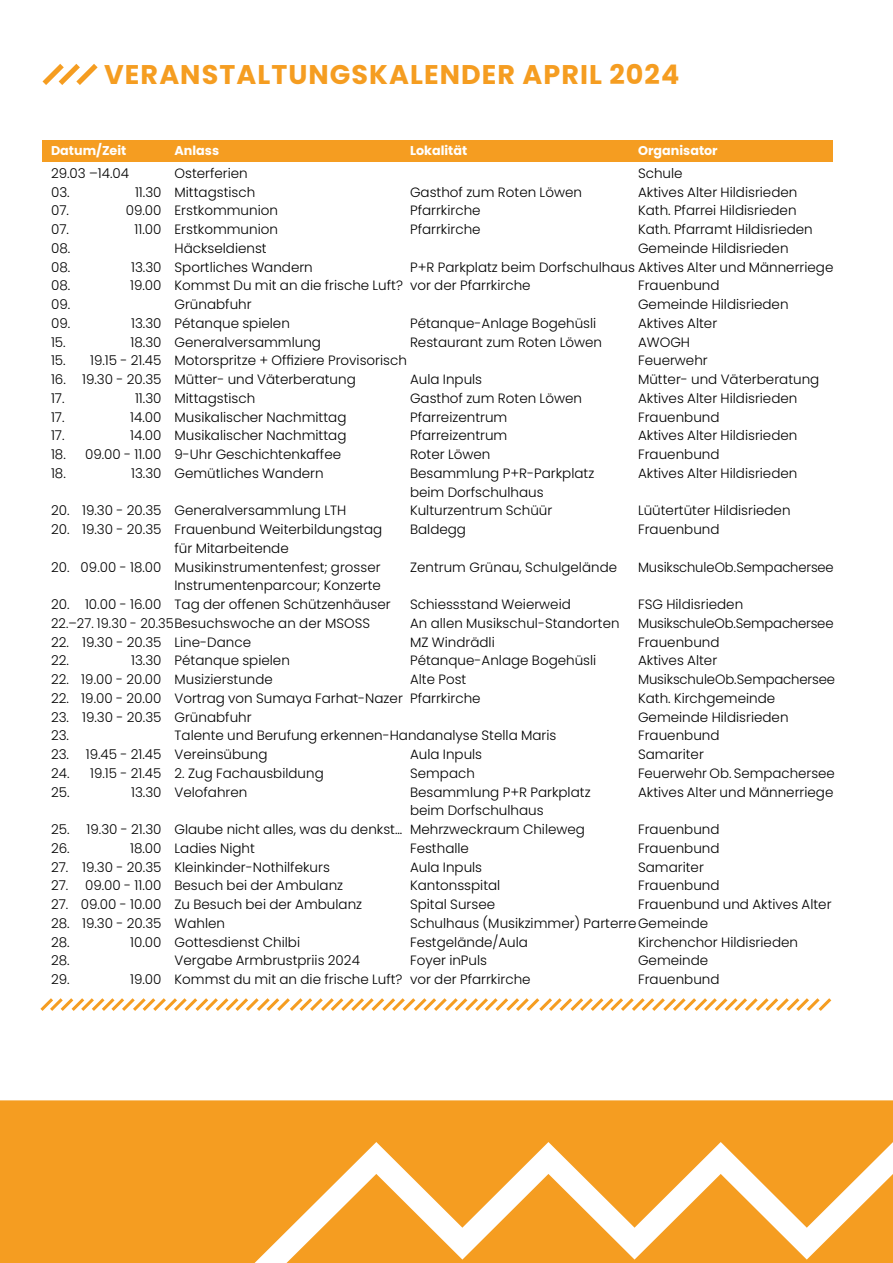
<style>
.page{position:relative;width:893px;height:1263px;background:#fff}
.page>*{position:absolute;margin:0;border:0;box-sizing:border-box;transform-origin:0 0}
.t1{font:700 27px "Poppins";letter-spacing:.04em;color:#f59d21}
.t2{font:300 13.5px "Poppins";color:#000}
.t3{font:300 13.5px "Poppins";color:#000;scale:.96 1}
.t4{font:700 12.75px "Poppins";color:#fff}
</style>
<div class="page">
<svg style="left:43px;top:64px;width:55px;height:21px"></svg>
<svg style="left:0;top:1100px;width:893px;height:163px;background:#f6aa3f"></svg>
<div style="left:43px;top:140px;width:790px;height:22px;background:#f59d21"></div>
<svg style="left:40px;top:998px;width:791px;height:13px"></svg>
<h1 class="t1" style="left:104px;top:59px;width:577px">VERANSTALTUNGSKALENDER APRIL 2024</h1>
<p class="t4" style="left:51px;top:143px;width:77px">Datum/Zeit</p>
<p class="t4" style="left:175px;top:143px;width:46px">Anlass</p>
<p class="t4" style="left:410px;top:143px;width:59px">Lokalität</p>
<p class="t4" style="left:638px;top:143px;width:81px">Organisator</p>
<p class="t2" style="left:51px;top:165px;width:80px">29.03 –14.04</p>
<p class="t2" style="left:175px;top:165px;width:75px">Osterferien</p>
<p class="t2" style="left:638px;top:165px;width:46px">Schule</p>
<p class="t2" style="left:51px;top:184px;width:20px">03.</p>
<p class="t2" style="left:135px;top:184px;width:122px">11.30 Mittagstisch</p>
<p class="t2" style="left:410px;top:184px;width:173px">Gasthof zum Roten Löwen</p>
<p class="t2" style="left:638px;top:184px;width:161px">Aktives Alter Hildisrieden</p>
<p class="t2" style="left:51px;top:203px;width:19px">07.</p>
<p class="t2" style="left:126px;top:203px;width:154px">09.00 Erstkommunion</p>
<p class="t2" style="left:410px;top:203px;width:72px">Pfarrkirche</p>
<p class="t2" style="left:638px;top:203px;width:160px">Kath. Pfarrei Hildisrieden</p>
<p class="t2" style="left:51px;top:221px;width:19px">07.</p>
<p class="t2" style="left:135px;top:221px;width:145px">11.00 Erstkommunion</p>
<p class="t2" style="left:410px;top:221px;width:72px">Pfarrkirche</p>
<p class="t2" style="left:638px;top:221px;width:176px">Kath. Pfarramt Hildisrieden</p>
<p class="t2" style="left:51px;top:240px;width:21px">08.</p>
<p class="t2" style="left:175px;top:240px;width:94px">Häckseldienst</p>
<p class="t2" style="left:638px;top:240px;width:152px">Gemeinde Hildisrieden</p>
<p class="t2" style="left:51px;top:259px;width:21px">08.</p>
<p class="t2" style="left:131px;top:259px;width:183px">13.30 Sportliches Wandern</p>
<p class="t2" style="left:410px;top:259px;width:425px">P+R Parkplatz beim Dorfschulhaus Aktives Alter und Männerriege</p>
<p class="t2" style="left:51px;top:278px;width:21px">08.</p>
<p class="t2" style="left:130px;top:278px;width:402px">19.00 Kommst Du mit an die frische Luft? vor der Pfarrkirche</p>
<p class="t2" style="left:638px;top:278px;width:83px">Frauenbund</p>
<p class="t2" style="left:51px;top:296px;width:21px">09.</p>
<p class="t2" style="left:175px;top:296px;width:79px">Grünabfuhr</p>
<p class="t2" style="left:638px;top:296px;width:152px">Gemeinde Hildisrieden</p>
<p class="t2" style="left:51px;top:315px;width:21px">09.</p>
<p class="t2" style="left:131px;top:315px;width:160px">13.30 Pétanque spielen</p>
<p class="t2" style="left:410px;top:315px;width:188px">Pétanque-Anlage Bogehüsli</p>
<p class="t2" style="left:638px;top:315px;width:81px">Aktives Alter</p>
<p class="t2" style="left:51px;top:334px;width:16px">15.</p>
<p class="t2" style="left:131px;top:334px;width:192px">18.30 Generalversammlung</p>
<p class="t2" style="left:410px;top:334px;width:193px">Restaurant zum Roten Löwen</p>
<p class="t2" style="left:638px;top:334px;width:54px">AWOGH</p>
<p class="t2" style="left:51px;top:353px;width:357px">15. 19.15 - 21.45 Motorspritze + Offiziere Provisorisch</p>
<p class="t2" style="left:638px;top:353px;width:71px">Feuerwehr</p>
<p class="t2" style="left:51px;top:371px;width:306px">16. 19.30 - 20.35 Mütter- und Väterberatung</p>
<p class="t2" style="left:410px;top:371px;width:74px">Aula Inpuls</p>
<p class="t2" style="left:638px;top:371px;width:183px">Mütter- und Väterberatung</p>
<p class="t2" style="left:51px;top:390px;width:15px">17.</p>
<p class="t2" style="left:135px;top:390px;width:122px">11.30 Mittagstisch</p>
<p class="t2" style="left:410px;top:390px;width:173px">Gasthof zum Roten Löwen</p>
<p class="t2" style="left:638px;top:390px;width:161px">Aktives Alter Hildisrieden</p>
<p class="t2" style="left:51px;top:409px;width:15px">17.</p>
<p class="t2" style="left:130px;top:409px;width:218px">14.00 Musikalischer Nachmittag</p>
<p class="t2" style="left:410px;top:409px;width:99px">Pfarreizentrum</p>
<p class="t2" style="left:638px;top:409px;width:83px">Frauenbund</p>
<p class="t2" style="left:51px;top:428px;width:15px">17.</p>
<p class="t2" style="left:130px;top:428px;width:218px">14.00 Musikalischer Nachmittag</p>
<p class="t2" style="left:410px;top:428px;width:99px">Pfarreizentrum</p>
<p class="t2" style="left:638px;top:428px;width:161px">Aktives Alter Hildisrieden</p>
<p class="t2" style="left:51px;top:447px;width:292px">18. 09.00 - 11.00 9-Uhr Geschichtenkaffee</p>
<p class="t2" style="left:410px;top:447px;width:82px">Roter Löwen</p>
<p class="t2" style="left:638px;top:447px;width:83px">Frauenbund</p>
<p class="t2" style="left:51px;top:465px;width:16px">18.</p>
<p class="t2" style="left:131px;top:465px;width:194px">13.30 Gemütliches Wandern</p>
<p class="t2" style="left:410px;top:465px;width:186px">Besammlung P+R-Parkplatz</p>
<p class="t2" style="left:638px;top:465px;width:161px">Aktives Alter Hildisrieden</p>
<p class="t2" style="left:410px;top:484px;width:135px">beim Dorfschulhaus</p>
<p class="t2" style="left:51px;top:503px;width:297px">20. 19.30 - 20.35 Generalversammlung LTH</p>
<p class="t2" style="left:410px;top:503px;width:144px">Kulturzentrum Schüür</p>
<p class="t2" style="left:638px;top:503px;width:154px">Lüütertüter Hildisrieden</p>
<p class="t2" style="left:51px;top:522px;width:333px">20. 19.30 - 20.35 Frauenbund Weiterbildungstag</p>
<p class="t2" style="left:410px;top:522px;width:57px">Baldegg</p>
<p class="t2" style="left:638px;top:522px;width:83px">Frauenbund</p>
<p class="t2" style="left:175px;top:540px;width:116px">für Mitarbeitende</p>
<p class="t2" style="left:51px;top:559px;width:331px">20. 09.00 - 18.00 Musikinstrumentenfest; grosser</p>
<p class="t2" style="left:410px;top:559px;width:209px">Zentrum Grünau, Schulgelände</p>
<p class="t2" style="left:638px;top:559px;width:197px">Musikschule Ob. Sempachersee</p>
<p class="t2" style="left:175px;top:578px;width:208px">Instrumentenparcour; Konzerte</p>
<p class="t2" style="left:51px;top:596px;width:341px">20. 10.00 - 16.00 Tag der offenen Schützenhäuser</p>
<p class="t2" style="left:410px;top:596px;width:162px">Schiessstand Weierweid</p>
<p class="t2" style="left:638px;top:596px;width:107px">FSG Hildisrieden</p>
<p class="t3" style="left:51px;top:615px;width:334px">22.–27. 19.30 - 20.35Besuchswoche an der MSOSS</p>
<p class="t2" style="left:410px;top:615px;width:211px">An allen Musikschul-Standorten</p>
<p class="t2" style="left:638px;top:615px;width:197px">Musikschule Ob. Sempachersee</p>
<p class="t2" style="left:51px;top:634px;width:202px">22. 19.30 - 20.35 Line-Dance</p>
<p class="t2" style="left:410px;top:634px;width:86px">MZ Windrädli</p>
<p class="t2" style="left:638px;top:634px;width:83px">Frauenbund</p>
<p class="t2" style="left:51px;top:653px;width:19px">22.</p>
<p class="t2" style="left:131px;top:653px;width:160px">13.30 Pétanque spielen</p>
<p class="t2" style="left:410px;top:653px;width:188px">Pétanque-Anlage Bogehüsli</p>
<p class="t2" style="left:638px;top:653px;width:81px">Aktives Alter</p>
<p class="t2" style="left:51px;top:671px;width:223px">22. 19.00 - 20.00 Musizierstunde</p>
<p class="t2" style="left:410px;top:671px;width:58px">Alte Post</p>
<p class="t2" style="left:638px;top:671px;width:199px">Musikschule Ob. Sempachersee</p>
<p class="t2" style="left:51px;top:690px;width:431px">22. 19.00 - 20.00 Vortrag von Sumaya Farhat-Nazer Pfarrkirche</p>
<p class="t2" style="left:638px;top:690px;width:139px">Kath. Kirchgemeinde</p>
<p class="t2" style="left:51px;top:709px;width:202px">23. 19.30 - 20.35 Grünabfuhr</p>
<p class="t2" style="left:638px;top:709px;width:152px">Gemeinde Hildisrieden</p>
<p class="t2" style="left:51px;top:728px;width:20px">23.</p>
<p class="t2" style="left:175px;top:728px;width:383px">Talente und Berufung erkennen-Handanalyse Stella Maris</p>
<p class="t2" style="left:638px;top:728px;width:83px">Frauenbund</p>
<p class="t2" style="left:51px;top:746px;width:218px">23. 19.45 - 21.45 Vereinsübung</p>
<p class="t2" style="left:410px;top:746px;width:74px">Aula Inpuls</p>
<p class="t2" style="left:638px;top:746px;width:67px">Samariter</p>
<p class="t2" style="left:51px;top:765px;width:274px">24. 19.15 - 21.45 2. Zug Fachausbildung</p>
<p class="t2" style="left:410px;top:765px;width:66px">Sempach</p>
<p class="t2" style="left:638px;top:765px;width:198px">Feuerwehr Ob. Sempachersee</p>
<p class="t2" style="left:51px;top:784px;width:20px">25.</p>
<p class="t2" style="left:131px;top:784px;width:118px">13.30 Velofahren</p>
<p class="t2" style="left:410px;top:784px;width:182px">Besammlung P+R Parkplatz</p>
<p class="t2" style="left:638px;top:784px;width:197px">Aktives Alter und Männerriege</p>
<p class="t2" style="left:410px;top:803px;width:135px">beim Dorfschulhaus</p>
<p class="t2" style="left:51px;top:821px;width:536px">25. 19.30 - 21.30 Glaube nicht alles, was du denkst... Mehrzweckraum Chileweg</p>
<p class="t2" style="left:638px;top:821px;width:83px">Frauenbund</p>
<p class="t2" style="left:51px;top:840px;width:20px">26.</p>
<p class="t2" style="left:130px;top:840px;width:126px">18.00 Ladies Night</p>
<p class="t2" style="left:410px;top:840px;width:60px">Festhalle</p>
<p class="t2" style="left:638px;top:840px;width:83px">Frauenbund</p>
<p class="t2" style="left:51px;top:859px;width:280px">27. 19.30 - 20.35 Kleinkinder-Nothilfekurs</p>
<p class="t2" style="left:410px;top:859px;width:74px">Aula Inpuls</p>
<p class="t2" style="left:638px;top:859px;width:67px">Samariter</p>
<p class="t2" style="left:51px;top:878px;width:294px">27. 09.00 - 11.00 Besuch bei der Ambulanz</p>
<p class="t2" style="left:410px;top:878px;width:92px">Kantonsspital</p>
<p class="t2" style="left:638px;top:878px;width:83px">Frauenbund</p>
<p class="t2" style="left:51px;top:896px;width:313px">27. 09.00 - 10.00 Zu Besuch bei der Ambulanz</p>
<p class="t2" style="left:410px;top:896px;width:87px">Spital Sursee</p>
<p class="t2" style="left:638px;top:896px;width:195px">Frauenbund und Aktives Alter</p>
<p class="t2" style="left:51px;top:915px;width:176px">28. 19.30 - 20.35 Wahlen</p>
<p class="t2" style="left:410px;top:915px;width:300px">Schulhaus (Musikzimmer) ParterreGemeinde</p>
<p class="t2" style="left:51px;top:934px;width:20px">28.</p>
<p class="t2" style="left:130px;top:934px;width:171px">10.00 Gottesdienst Chilbi</p>
<p class="t2" style="left:410px;top:934px;width:120px">Festgelände/Aula</p>
<p class="t2" style="left:638px;top:934px;width:161px">Kirchenchor Hildisrieden</p>
<p class="t2" style="left:51px;top:953px;width:20px">28.</p>
<p class="t2" style="left:175px;top:953px;width:187px">Vergabe Armbrustpriis 2024</p>
<p class="t2" style="left:410px;top:953px;width:79px">Foyer inPuls</p>
<p class="t2" style="left:638px;top:953px;width:72px">Gemeinde</p>
<p class="t2" style="left:51px;top:971px;width:20px">29.</p>
<p class="t2" style="left:130px;top:971px;width:402px">19.00 Kommst du mit an die frische Luft? vor der Pfarrkirche</p>
<p class="t2" style="left:638px;top:971px;width:83px">Frauenbund</p>
</div>
